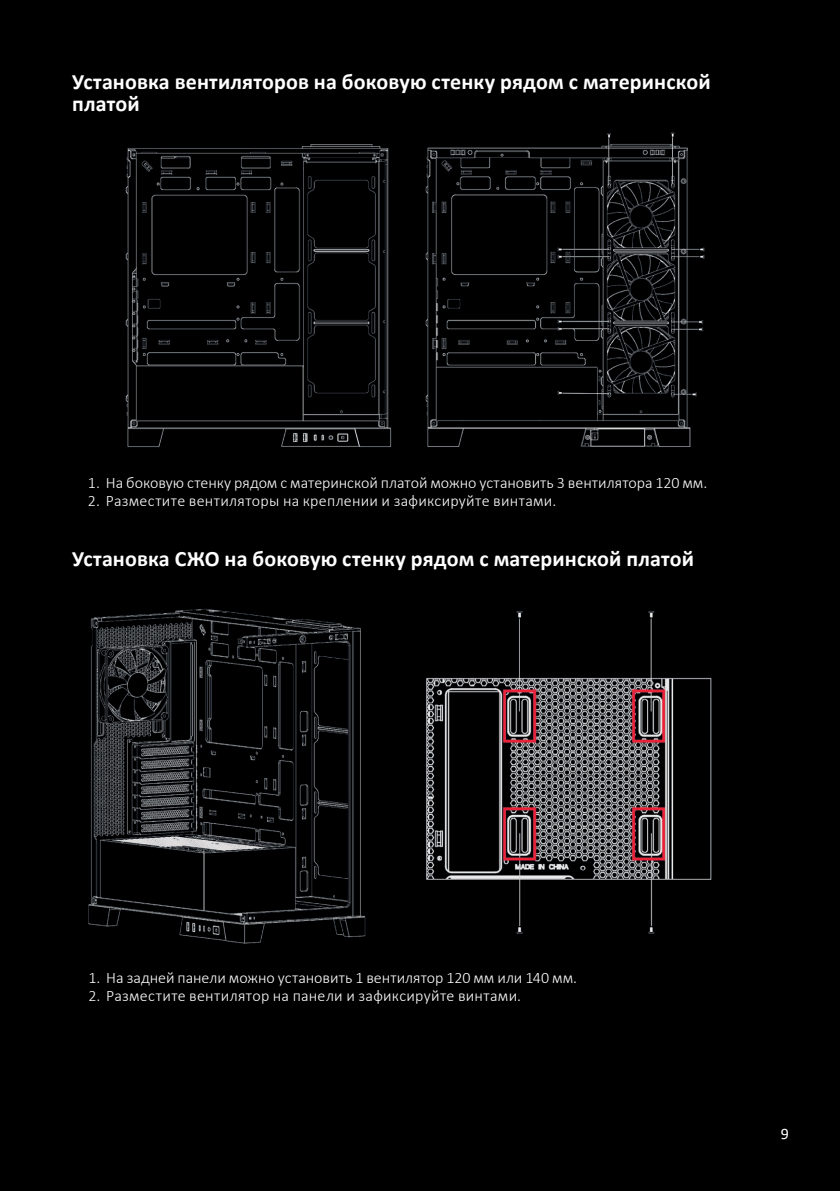
<style>
.page{position:relative;width:840px;height:1191px;background:#fff}
.page>*{position:absolute;margin:0;border:0;box-sizing:border-box;transform-origin:0 0}
.Заголовок_11{font:700 22px/22px "Calibri";letter-spacing:.005em;color:#fff}
.t1{font:300 16px "Calibri";letter-spacing:.01em;color:#fff}
.t2{font:16px "Calibri";color:#fff}
</style>
<div class="page">
<div style="left:0;top:0;width:839px;height:1191px;background:#000"></div>
<img style="left:125px;top:144px;width:267px;height:304px">
<img style="left:425px;top:132px;width:280px;height:315px">
<img style="left:88px;top:608px;width:278px;height:336px">
<img style="left:426px;top:610px;width:286px;height:324px">
<p class="Заголовок_11" style="left:72px;top:70px;width:640px">Установка вентиляторов на боковую стенку рядом с материнской платой</p>
<p class="t1" style="left:88px;top:473px;width:620px">1. На боковую стенку рядом с материнской платой можно установить 3 вентилятора 120 мм.</p>
<p class="t1" style="left:88px;top:491px;width:469px">2. Разместите вентиляторы на креплении и зафиксируйте винтами.</p>
<p class="Заголовок_11" style="left:72px;top:547px;width:623px">Установка СЖО на боковую стенку рядом с материнской платой</p>
<p class="t1" style="left:88px;top:967px;width:490px">1. На задней панели можно установить 1 вентилятор 120 мм или 140 мм.</p>
<p class="t1" style="left:88px;top:985px;width:434px">2. Разместите вентилятор на панели и зафиксируйте винтами.</p>
<p class="t2" style="left:780px;top:1122px;width:10px">9</p>
</div>
